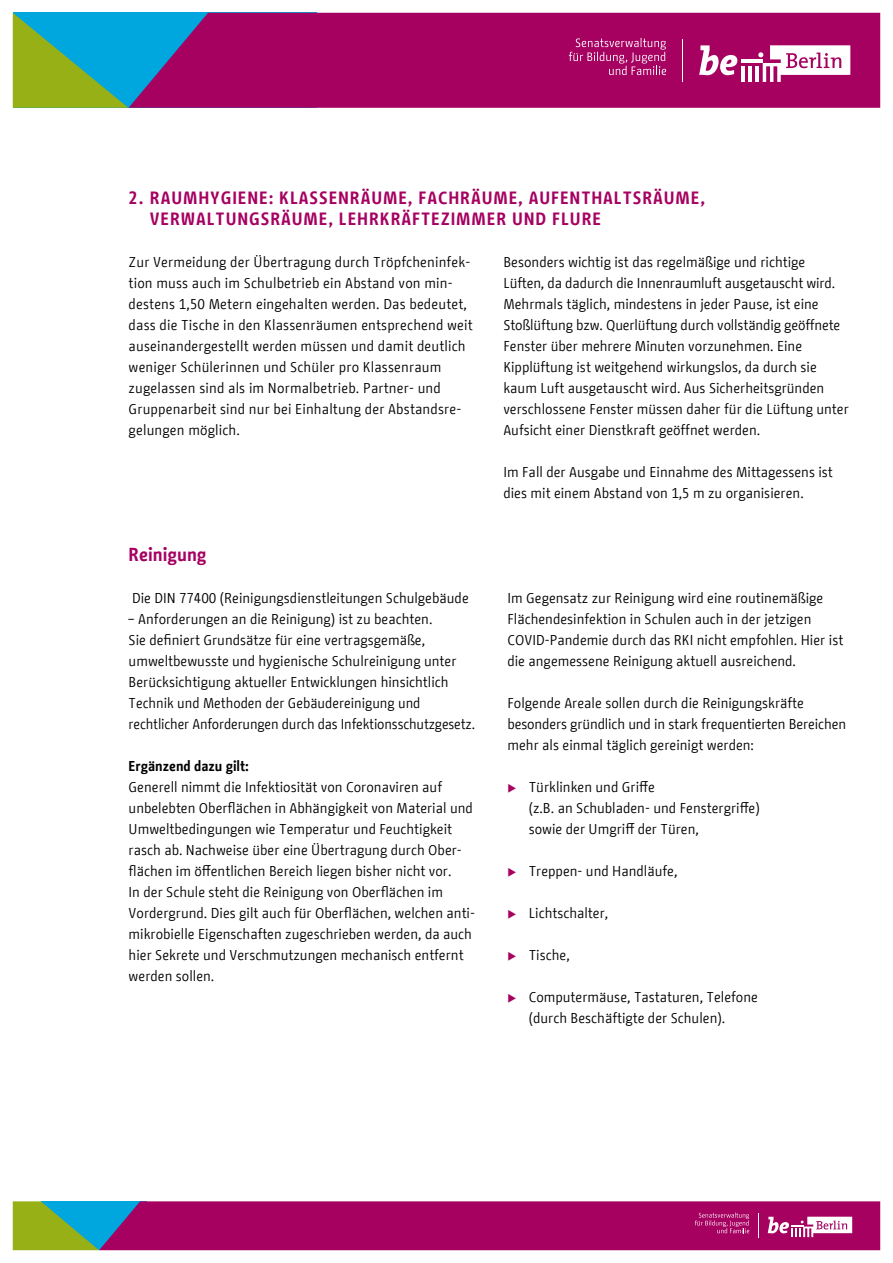
<style>
.page{position:relative;width:893px;height:1263px;background:#fff}
.page>*{position:absolute;margin:0;border:0;box-sizing:border-box;transform-origin:0 0}
.t1{font:700 18.75px "BMF Change";color:#a60061}
.t2{font:700 17.7px/21px "BMF Change";letter-spacing:.05em;color:#a60061}
.t3{font:14.25px/21px "BMF Change";color:#000}
.t4{font:700 14.25px "BMF Change";color:#000}
</style>
<div class="page">
<svg style="left:12px;top:13px;width:116px;height:95px;background:#4eac7a"></svg>
<svg style="left:128px;top:13px;width:753px;height:95px;background:#9c0b69"></svg>
<svg style="left:12px;top:1201px;width:869px;height:49px;background:#9e1e68"></svg>
<svg style="left:699px;top:45px;width:38px;height:30px"></svg>
<hr style="left:741px;top:66px;width:3px;height:16px;background:#fff">
<hr style="left:748px;top:66px;width:4px;height:16px;background:#fff">
<hr style="left:755px;top:66px;width:4px;height:16px;background:#fff">
<hr style="left:741px;top:59px;width:22px;height:4px;background:#fff">
<svg style="left:758px;top:45px;width:92px;height:37px"></svg>
<hr style="left:682px;top:39px;width:1px;height:43px;background:#fff">
<svg style="left:569px;top:38px;width:97px;height:37px;background:#b32678"></svg>
<p class="t2" style="left:150px;top:187px;width:557px;text-indent:-21px">2. RAUMHYGIENE: KLASSENRÄUME, FACHRÄUME, AUFENTHALTSRÄUME,<br>VERWALTUNGSRÄUME, LEHRKRÄFTEZIMMER UND FLURE</p>
<p class="t3" style="left:129px;top:251px;width:346px">Zur Vermeidung der Übertragung durch Tröpfcheninfek&shy;tion muss auch im Schulbetrieb ein Abstand von min&shy;destens 1,50 Metern eingehalten werden. Das bedeutet, dass die Tische in den Klassenräumen entsprechend weit auseinandergestellt werden müssen und damit deutlich weniger Schülerinnen und Schüler pro Klassenraum zugelassen sind als im Normalbetrieb. Partner- und Gruppenarbeit sind nur bei Einhaltung der Abstandsre&shy;gelungen möglich.</p>
<p class="t3" style="left:503px;top:251px;width:347px">Besonders wichtig ist das regelmäßige und richtige Lüften, da dadurch die Innenraumluft ausgetauscht wird.<br>Mehrmals täglich, mindestens in jeder Pause, ist eine Stoßlüftung bzw. Querlüftung durch vollständig geöffnete Fenster über mehrere Minuten vorzunehmen. Eine Kipplüftung ist weitgehend wirkungslos, da durch sie kaum Luft ausgetauscht wird. Aus Sicherheitsgründen verschlossene Fenster müssen daher für die Lüftung unter Aufsicht einer Dienstkraft geöffnet werden.</p>
<p class="t3" style="left:503px;top:461px;width:331px">Im Fall der Ausgabe und Einnahme des Mittagessens ist dies mit einem Abstand von 1,5 m zu organisieren.</p>
<h1 class="t1" style="left:129px;top:541px;width:79px">Reinigung</h1>
<p class="t3" style="left:132px;top:587px;width:338px">Die DIN 77400 (Reinigungsdienstleitungen Schulgebäude</p>
<p class="t3" style="left:129px;top:608px;width:348px">– Anforderungen an die Reinigung) ist zu beachten.<br>Sie definiert Grundsätze für eine vertragsgemäße, umweltbewusste und hygienische Schulreinigung unter Berücksichtigung aktueller Entwicklungen hinsichtlich Technik und Methoden der Gebäudereinigung und rechtlicher Anforderungen durch das Infektionsschutzgesetz.</p>
<p class="t4" style="left:129px;top:756px;width:122px">Ergänzend dazu gilt:</p>
<p class="t3" style="left:129px;top:776px;width:348px">Generell nimmt die Infektiosität von Coronaviren auf unbelebten Oberflächen in Abhängigkeit von Material und Umweltbedingungen wie Temperatur und Feuchtigkeit rasch ab. Nachweise über eine Übertragung durch Ober&shy;flächen im öffentlichen Bereich liegen bisher nicht vor.<br>In der Schule steht die Reinigung von Oberflächen im Vordergrund. Dies gilt auch für Oberflächen, welchen anti&shy;mikrobielle Eigenschaften zugeschrieben werden, da auch hier Sekrete und Verschmutzungen mechanisch entfernt werden sollen.</p>
<p class="t3" style="left:507px;top:587px;width:337px">Im Gegensatz zur Reinigung wird eine routinemäßige Flächendesinfektion in Schulen auch in der jetzigen COVID-Pandemie durch das RKI nicht empfohlen. Hier ist die angemessene Reinigung aktuell ausreichend.</p>
<p class="t3" style="left:507px;top:692px;width:340px">Folgende Areale sollen durch die Reinigungskräfte besonders gründlich und in stark frequentierten Bereichen mehr als einmal täglich gereinigt werden:</p>
<p class="t3" style="left:529px;top:776px;width:233px">Türklinken und Griffe<br>(z.B. an Schubladen- und Fenstergriffe) sowie der Umgriff der Türen,</p>
<p class="t3" style="left:529px;top:860px;width:150px">Treppen- und Handläufe,</p>
<p class="t3" style="left:529px;top:902px;width:81px">Lichtschalter,</p>
<p class="t3" style="left:529px;top:944px;width:43px">Tische,</p>
<p class="t3" style="left:529px;top:986px;width:231px">Computermäuse, Tastaturen, Telefone (durch Beschäftigte der Schulen).</p>
</div>
